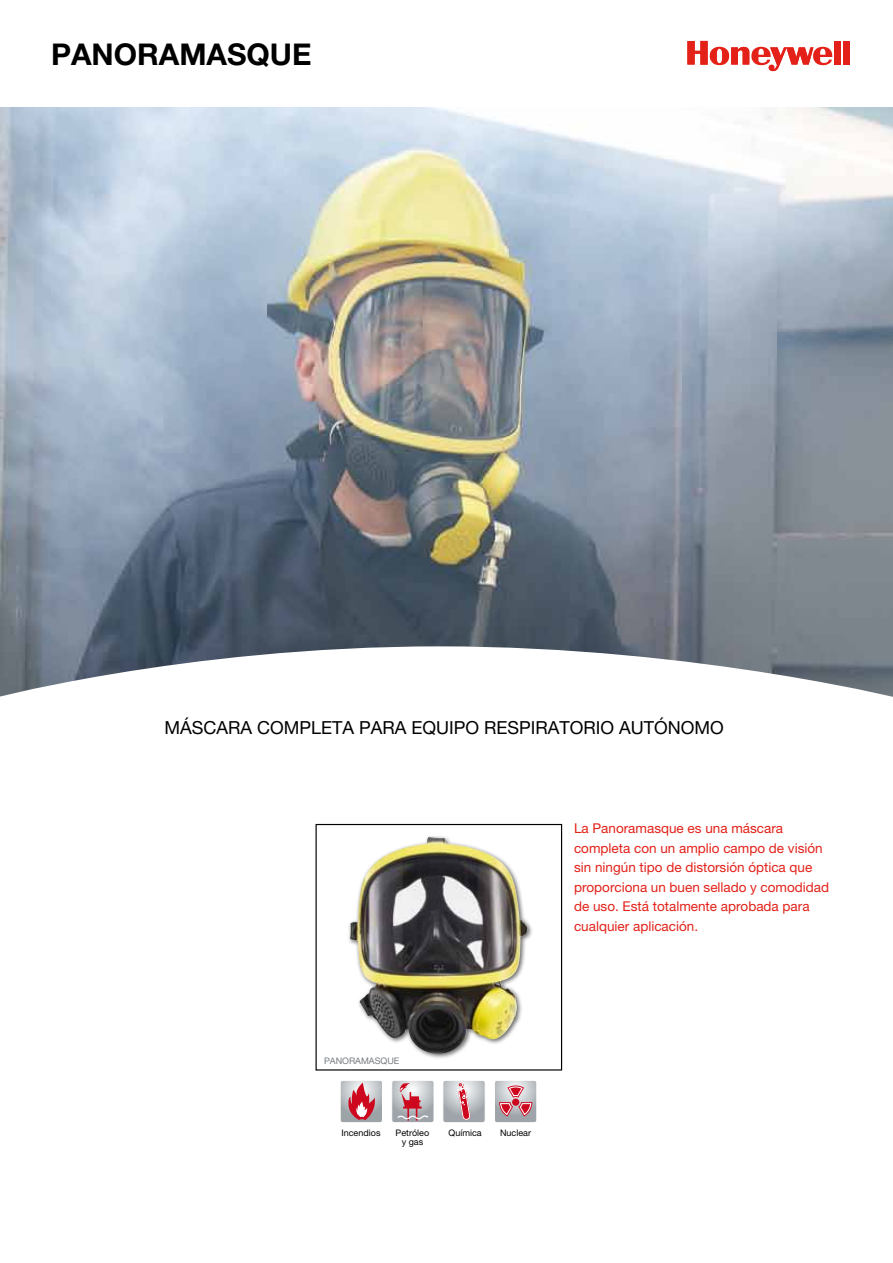
<style>
.page{position:relative;width:893px;height:1263px;background:#fff}
.page>*{position:absolute;margin:0;border:0;box-sizing:border-box;transform-origin:0 0}
.t1{font:700 30px "Helvetica Neue LT Pro";color:#000}
.t2{font:18px "Helvetica Neue LT Pro";color:#000}
.t3{font:13.5px/19.5px "Helvetica Neue LT Pro";color:#e32119}
.t4{font:9px/9px "Helvetica Neue LT Pro";color:#000;text-align:center}
.t5{font:9px "Helvetica Neue LT Pro";color:#757c81}
</style>
<div class="page">
<img style="left:0;top:107px;width:893px;height:539px">
<svg style="left:0;top:646px;width:893px;height:425px"></svg>
<div style="left:347px;top:834px;width:186px;height:225px;background:#000;opacity:.6"></div>
<img style="left:350px;top:837px;width:179px;height:218px">
<div style="left:315px;top:824px;width:247px;height:246px;border:1px solid #000"></div>
<div style="left:340px;top:1080px;width:43px;height:43px;border:1px solid #fff;border-radius:3px"></div>
<svg style="left:340px;top:1080px;width:42px;height:43px;background:#c7959d"></svg>
<div style="left:391px;top:1080px;width:43px;height:43px;border:1px solid #fff;border-radius:3px"></div>
<svg style="left:392px;top:1080px;width:42px;height:43px;background:#c4acb2"></svg>
<svg style="left:443px;top:1080px;width:42px;height:43px;background:#c4b6ba"></svg>
<svg style="left:495px;top:1080px;width:42px;height:43px;background:#c6a5ac"></svg>
<svg style="left:687px;top:41px;width:145px;height:30px"></svg>
<div style="left:834px;top:41px;width:7px;height:24px;background:#e32119"></div>
<div style="left:843px;top:41px;width:6px;height:24px;background:#e32119"></div>
<h1 class="t1" style="left:51px;top:36px;width:262px">PANORAMASQUE</h1>
<h2 class="t2" style="left:164px;top:717px;width:561px">MÁSCARA COMPLETA PARA EQUIPO RESPIRATORIO AUTÓNOMO</h2>
<p class="t3" style="left:574px;top:818px;width:257px">La Panoramasque es una máscara completa con un amplio campo de visión sin ningún tipo de distorsión óptica que proporciona un buen sellado y comodidad de uso. Está totalmente aprobada para cualquier aplicación.</p>
<p class="t5" style="left:324px;top:1055px;width:77px">PANORAMASQUE</p>
<p class="t4" style="left:341px;top:1128px;width:41px">Incendios</p>
<p class="t4" style="left:448px;top:1128px;width:35px">Química</p>
<p class="t4" style="left:500px;top:1128px;width:32px">Nuclear</p>
<p class="t4" style="left:396px;top:1128px;width:35px">Petróleo y gas</p>
</div>
